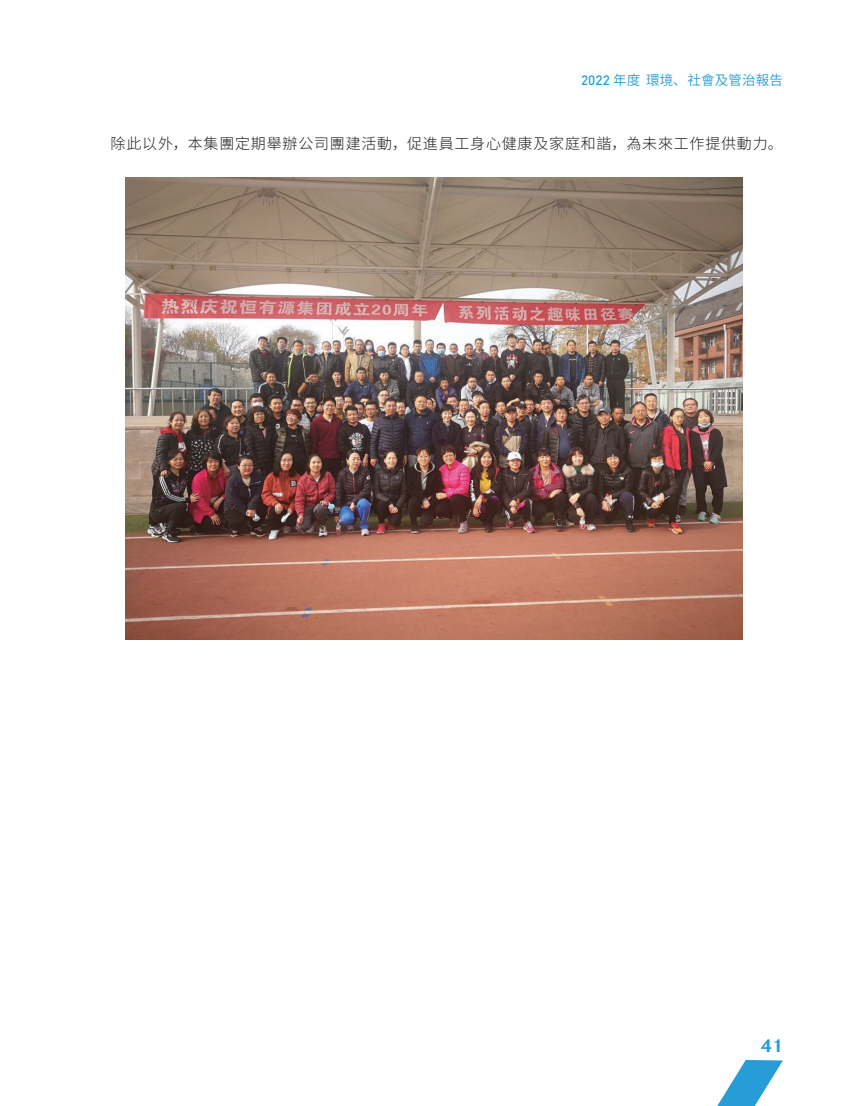
<style>
.page{position:relative;width:868px;height:1106px;background:#fff}
.page>*{position:absolute;margin:0;border:0;box-sizing:border-box;transform-origin:0 0}
.t1{font:700 18px "Malayalam MN";color:#279dd8}
.t2{font:300 15px "Source Han Sans CN";letter-spacing:.05em;color:#231f20}
.t3{font:13.5px "Source Han Sans CN";letter-spacing:.01em;color:#279dd8}
.s1{font-family:"DIN";font-weight:500}
</style>
<div class="page">
<svg style="left:717px;top:1059px;width:65px;height:47px"></svg>
<img style="left:126px;top:178px;width:616px;height:462px">
<p class="t3" style="left:581px;top:72px;width:203px"><span class="s1">2022</span> 年度ﾠ環境、ﾠ社會及管治報告</p>
<p class="t2" style="left:111px;top:135px;width:673px">除此以外，本集團定期舉辦公司團建活動，促進員工身心健康及家庭和諧，為未來工作提供動力。</p>
<p class="t1" style="left:760px;top:1034px;width:24px">41</p>
</div>
